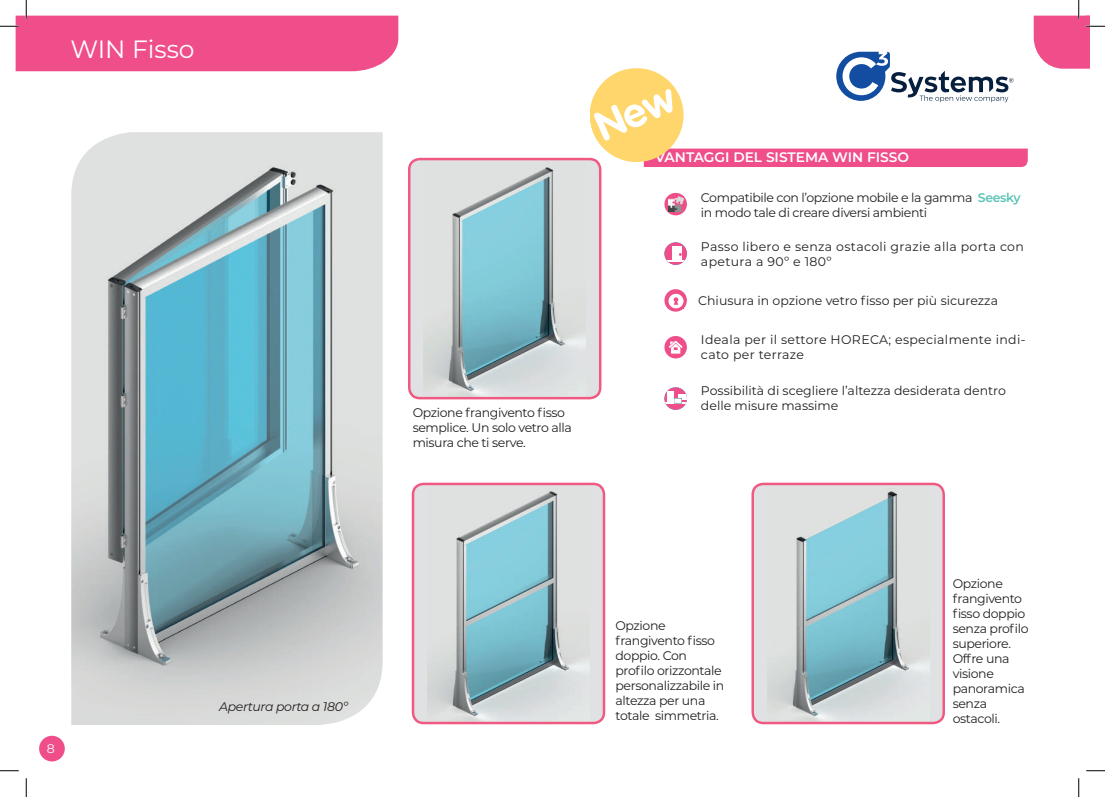
<style>
.page{position:relative;width:1105px;height:797px;background:#fff}
.page>*{position:absolute;margin:0;border:0;box-sizing:border-box;transform-origin:0 0}
.t1{font:25px "Montserrat";color:#fff}
.t2{font:600 13.75px "Montserrat";color:#fff}
.t3{font:12.5px/15px "Montserrat";letter-spacing:-.03em;color:#231f20}
.t4{font:12.5px/15px "Montserrat";letter-spacing:.025em;color:#231f20}
.t5{font:12.5px/15px "Montserrat";color:#231f20}
.t6{font:italic 12.5px "Montserrat";letter-spacing:-.03em;color:#231f20}
.t7{font:12.5px "Montserrat";color:#fff}
.s1{font-weight:600;color:#5bc3b7}
</style>
<div class="page">
<svg style="left:751px;top:482px;width:194px;height:242px;fill:#dedbdf"></svg>
<svg style="left:412px;top:482px;width:193px;height:242px;fill:#dcdadf"></svg>
<svg style="left:408px;top:158px;width:193px;height:241px;fill:#dcdbdf"></svg>
<img style="left:71px;top:132px;width:312px;height:593px">
<div style="left:39px;top:735px;width:26px;height:26px;background:#ef4e8a;border-radius:50%"></div>
<svg style="left:836px;top:52px;width:177px;height:50px"></svg>
<div style="left:644px;top:149px;width:384px;height:18px;background:#ef4e8a"></div>
<div style="left:590px;top:68px;width:93px;height:94px;background:#fed66c;border-radius:47px"></div>
<svg style="left:593px;top:89px;width:80px;height:52px"></svg>
<div style="left:664px;top:336px;width:23px;height:22px;background:#ef4e8a;border-radius:50%"></div>
<svg style="left:669px;top:341px;width:13px;height:12px"></svg>
<svg style="left:664px;top:242px;width:23px;height:23px"></svg>
<div style="left:672px;top:246px;width:10px;height:15px;background:#fff"></div>
<svg style="left:664px;top:247px;width:23px;height:15px"></svg>
<svg style="left:664px;top:387px;width:23px;height:23px"></svg>
<div style="left:678px;top:395px;width:9px;height:5px;background:#fff"></div>
<svg style="left:664px;top:397px;width:23px;height:7px"></svg>
<div style="left:667px;top:391px;width:6px;height:12px;background:#fff"></div>
<svg style="left:664px;top:193px;width:23px;height:22px"></svg>
<img style="left:668px;top:197px;width:15px;height:14px">
<svg style="left:664px;top:289px;width:23px;height:23px"></svg>
<img style="left:668px;top:293px;width:15px;height:15px">
<svg style="left:0;top:770px;width:19px;height:1px"></svg>
<svg style="left:1086px;top:770px;width:19px;height:1px"></svg>
<svg style="left:0;top:0;width:398px;height:71px"></svg>
<svg style="left:25px;top:778px;width:2px;height:19px"></svg>
<svg style="left:1034px;top:0;width:71px;height:69px"></svg>
<svg style="left:1078px;top:778px;width:1px;height:19px"></svg>
<h1 class="t1" style="left:70px;top:31px;width:126px">WIN Fisso</h1>
<p class="t7" style="left:47px;top:740px;width:9px">8</p>
<p class="t6" style="left:219px;top:697px;width:130px">Apertura porta a 180º</p>
<p class="t3" style="left:413px;top:405px;width:161px">Opzione frangivento fisso semplice. Un solo vetro alla misura che ti serve.</p>
<p class="t2" style="left:655px;top:147px;width:256px">VANTAGGI DEL SISTEMA WIN FISSO</p>
<p class="t3" style="left:701px;top:190px;width:321px">Compatibile con l’opzione mobile e la gamma <span class="s1">Seesky </span>in modo tale di creare diversi ambienti</p>
<p class="t4" style="left:701px;top:238px;width:324px">Passo libero e senza ostacoli grazie alla porta con apetura a 90º e 180º</p>
<p class="t5" style="left:698px;top:292px;width:301px">Chiusura in opzione vetro fisso per più sicurezza</p>
<p class="t4" style="left:701px;top:332px;width:326px">Ideala per il settore HORECA; especialmente indi&shy;cato per terraze</p>
<p class="t5" style="left:701px;top:382px;width:306px">Possibilità di scegliere l’altezza desiderata dentro delle misure massime</p>
<p class="t3" style="left:615px;top:618px;width:110px">Opzione frangivento fisso doppio. Con profilo orizzontale personalizzabile in altezza per una totale simmetria.</p>
<p class="t3" style="left:953px;top:576px;width:77px">Opzione frangivento fisso doppio senza profilo superiore.<br>Offre una visione panoramica senza ostacoli.</p>
</div>
